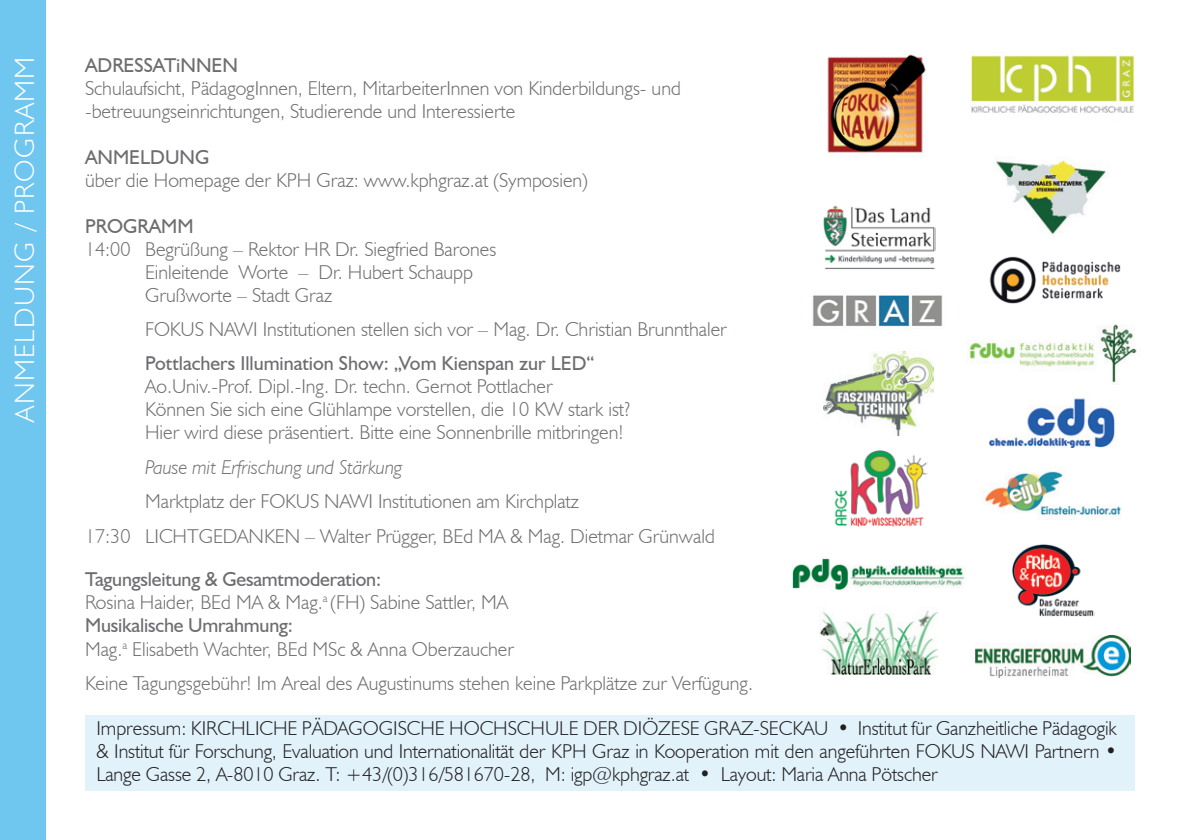
<style>
.page{position:relative;width:1191px;height:840px;background:#fff}
.page>*{position:absolute;margin:0;border:0;box-sizing:border-box;transform-origin:0 0}
.t1{font:300 28px "Humanist 521 BT";letter-spacing:.05em;color:#fff}
.t2{font:300 20px/23px "Humanist 521 BT";color:#6c6d70}
.t3{font:300 20px/23px "Humanist 521 BT";letter-spacing:-.005em;color:#231f20;text-align:justify}
.t4{font:20px "Humanist 521 BT";color:#6c6d70}
.t5{font:italic 300 20px "Humanist 521 BT";color:#6c6d70}
.s1{font-weight:400}
</style>
<div class="page">
<div style="left:85px;top:714px;width:1049px;height:75px;background:#e1f2fb"></div>
<div style="left:0;top:0;width:46px;height:839px;background:#6fc6ef"></div>
<img style="left:971px;top:55px;width:163px;height:58px">
<img style="left:996px;top:160px;width:110px;height:75px">
<img style="left:989px;top:256px;width:132px;height:48px">
<img style="left:969px;top:324px;width:168px;height:60px">
<img style="left:989px;top:398px;width:126px;height:49px">
<img style="left:985px;top:471px;width:136px;height:48px">
<img style="left:975px;top:635px;width:155px;height:41px">
<img style="left:1012px;top:544px;width:82px;height:73px">
<img style="left:823px;top:206px;width:112px;height:63px">
<img style="left:827px;top:54px;width:99px;height:99px">
<img style="left:823px;top:351px;width:110px;height:84px">
<img style="left:834px;top:450px;width:93px;height:76px">
<img style="left:791px;top:558px;width:174px;height:32px">
<img style="left:820px;top:610px;width:117px;height:64px">
<img style="left:812px;top:295px;width:131px;height:32px">
<h1 class="t1" style="left:7px;top:421px;width:366px;rotate:-90deg">An meldung / Programm</h1>
<p class="t4" style="left:85px;top:53px;width:154px">Adressatinnen</p>
<p class="t2" style="left:85px;top:76px;width:597px">Schulaufsicht, PädagogI nnen, Eltern, M itarbeiterI nnen von Kinderbildungs- und -betreuungseinrichtungen, Studierende und I nteressierte</p>
<p class="t4" style="left:85px;top:144px;width:126px">Anmeldung</p>
<p class="t2" style="left:85px;top:168px;width:504px">über die Homepage der KPH Graz: www.kphgraz.at (Symposien)</p>
<p class="t4" style="left:85px;top:213px;width:110px">Programm</p>
<p class="t2" style="left:85px;top:237px;width:413px">14:00 Begrüßung – Rektor HR Dr. Siegfried Barones<br>E</p>
<p class="t2" style="left:155px;top:260px;width:319px">inleitende Worte – Dr. Hubert Schaupp</p>
<p class="t2" style="left:85px;top:283px;width:38px">G</p>
<p class="t2" style="left:145px;top:277px;width:583px;line-height:34.4px;text-indent:14px">rußworte – Stadt Graz<br>FOKUS NAWI I nstitutionen stellen sich vor – Mag. Dr. Christian Brunnthaler</p>
<p class="t4" style="left:145px;top:351px;width:451px">Pottlachers Illumination Show: „Vom Kienspan zur LED“</p>
<p class="t2" style="left:145px;top:374px;width:487px">Ao.Univ.-Prof. Dipl.-I ng. Dr. techn. Gernot Pottlacher<br>Können Sie sich eine Glühlampe vorstellen, die 10 KW stark ist?<br>Hier wird diese präsentiert. Bitte eine Sonnenbrille mitbringen!</p>
<p class="t5" style="left:145px;top:454px;width:258px">Pause mit Erfrischung und Stärkung</p>
<p class="t2" style="left:85px;top:489px;width:39px">M</p>
<p class="t2" style="left:85px;top:483px;width:495px;line-height:34.4px;text-indent:76px">arktplatz der FOKUS NAWI I nstitutionen am Kirchplatz<br>17:30 LICHTGED</p>
<p class="t2" style="left:237px;top:523px;width:479px">ANKEN – Walter Prügger, BEd MA &amp; M ag. Dietmar Grünwald</p>
<p class="t2" style="left:85px;top:566px;width:431px"><span class="s1">Tagungsleitung &amp; Gesamtmoderation:<br></span>Rosina Haider, BEd MA &amp; Mag.<sup>a</sup> (FH) Sabine Sattler, MA <span class="s1">Musikalische Umrahmung:<br></span>Mag.<sup>a</sup> Elisabeth Wachter, BEd M Sc &amp; Anna Oberzaucher</p>
<p class="t2" style="left:85px;top:671px;width:669px">Keine Tagungsgebühr! I m Areal des Augustinums stehen keine Parkplätze zur Verfügung.</p>
<p class="t3" style="left:96px;top:715px;width:1022px;text-indent:448px">ule der diözese Graz-Seckau • Institut für Ganzheitliche Pädagogik &amp; I nstitut für Forschung, Evaluation und I nternationalität der KPH Graz in Kooperation mit den angeführten FOKUS NAWI Partnern • Lange Gasse 2, A-8010 Graz. T: +43/(0)316/581670-28, M : igp@kphgraz.at • Layout: Maria Anna Pötscher</p>
<p class="t3" style="left:96px;top:715px;width:135px">I mpressum: Kirchl</p>
<p class="t3" style="left:255px;top:715px;width:156px">ich e pädagogisch</p>
<p class="t3" style="left:435px;top:715px;width:59px">e Hochsch</p>
</div>
